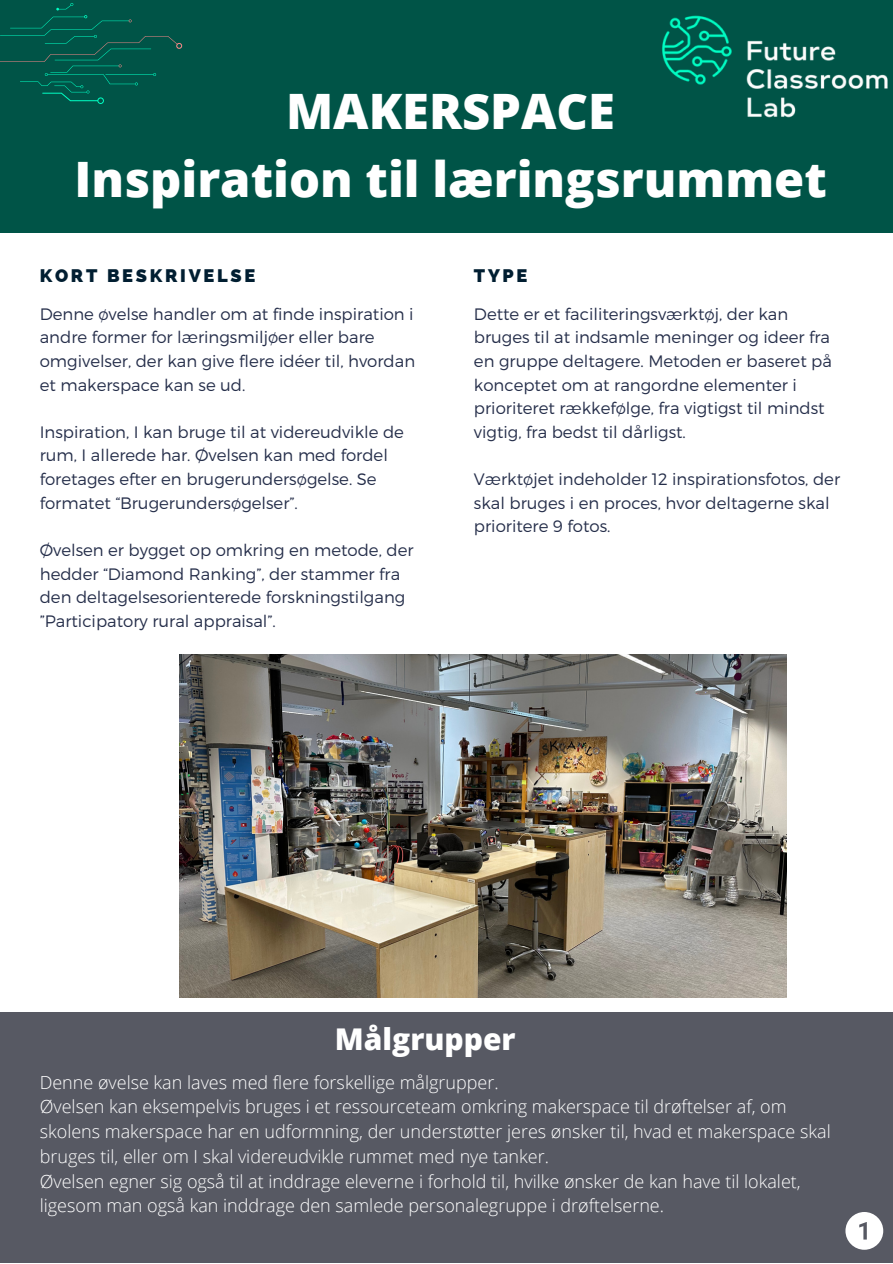
<style>
.page{position:relative;width:893px;height:1264px;background:#fff}
.page>*{position:absolute;margin:0;border:0;box-sizing:border-box;transform-origin:0 0}
.t1{font:800 48.75px "Open Sans";color:#fff}
.t2{font:800 30px "Open Sans";color:#fff}
.t3{font:800 18.15px "Raleway";letter-spacing:.15em;color:#011e31}
.t4{font:300 18px/24.8px "Open Sans";color:#fff}
.t5{font:300 16.5px/23.5px "Montserrat";color:#252e4a}
</style>
<div class="page">
<div style="left:0;top:0;width:892px;height:232px;background:#005447"></div>
<img style="left:662px;top:15px;width:226px;height:103px">
<svg style="left:0;top:3px;width:182px;height:101px"></svg>
<img style="left:179px;top:654px;width:607px;height:343px">
<div style="left:0;top:1012px;width:892px;height:250px;background:#575963"></div>
<svg style="left:845px;top:1212px;width:38px;height:37px"></svg>
<p class="t1" style="left:286px;top:77px;width:330px">MAKERSPACE</p>
<p class="t1" style="left:74px;top:145px;width:753px">Inspiration til læringsrummet</p>
<p class="t3" style="left:40px;top:265px;width:217px">KORT BESKRIVELSE</p>
<p class="t5" style="left:40px;top:301px;width:377px">Denne øvelse handler om at finde inspiration i andre former for læringsmiljøer eller bare omgivelser, der kan give flere idéer til, hvordan et makerspace kan se ud.</p>
<p class="t5" style="left:40px;top:419px;width:365px">Inspiration, I kan bruge til at videreudvikle de rum, I allerede har. Øvelsen kan med fordel foretages efter en brugerundersøgelse. Se formatet “Brugerundersøgelser”.</p>
<p class="t5" style="left:40px;top:537px;width:375px">Øvelsen er bygget op omkring en metode, der hedder “Diamond Ranking”, der stammer fra den deltagelsesorienterede forskningstilgang ”Participatory rural appraisal”.</p>
<p class="t3" style="left:474px;top:265px;width:55px">TYPE</p>
<p class="t5" style="left:474px;top:301px;width:359px">Dette er et faciliteringsværktøj, der kan bruges til at indsamle meninger og ideer fra en gruppe deltagere. Metoden er baseret på konceptet om at rangordne elementer i prioriteret rækkefølge, fra vigtigst til mindst vigtig, fra bedst til dårligst.</p>
<p class="t5" style="left:474px;top:466px;width:367px">Værktøjet indeholder 12 inspirationsfotos, der skal bruges i en proces, hvor deltagerne skal prioritere 9 fotos.</p>
<p class="t2" style="left:335px;top:1018px;width:182px">Målgrupper</p>
<p class="t4" style="left:40px;top:1069px;width:460px">Denne øvelse kan laves med flere forskellige målgrupper.</p>
<p class="t4" style="left:40px;top:1094px;width:792px">Øvelsen kan eksempelvis bruges i et ressourceteam omkring makerspace til drøftelser af, om skolens makerspace har en udformning, der understøtter jeres ønsker til, hvad et makerspace skal bruges til, eller om I skal videreudvikle rummet med nye tanker.</p>
<p class="t4" style="left:40px;top:1168px;width:762px">Øvelsen egner sig også til at inddrage eleverne i forhold til, hvilke ønsker de kan have til lokalet, ligesom man også kan inddrage den samlede personalegruppe i drøftelserne.</p>
</div>
